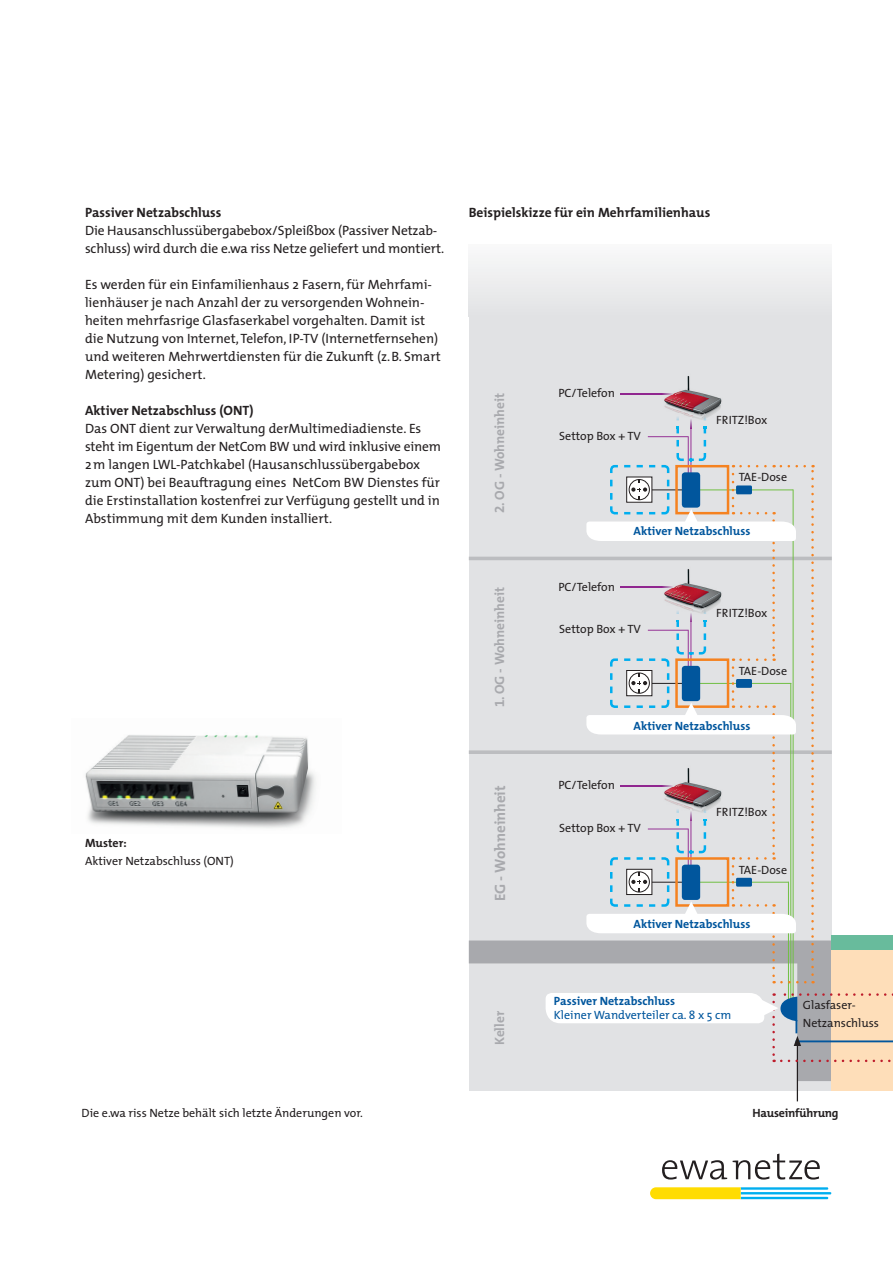
<style>
.page{position:relative;width:893px;height:1263px;background:#fff}
.page>*{position:absolute;margin:0;border:0;box-sizing:border-box;transform-origin:0 0}
.t1{font:700 15px "The Mix";color:#a8a9ad}
.t2{font:13.5px/18px "The Mix";color:#231f20}
.t3{font:700 13.5px "The Mix";color:#231f20}
.t4{font:700 13.5px "The Mix";color:#a8a9ad}
.t5{font:12px/18px "The Mix";color:#231f20}
.t6{font:700 12px "The Mix";color:#01569d}
.t7{font:12px "The Mix";color:#01569d}
.t8{font:700 12px "The Mix";letter-spacing:-.02em;color:#231f20}
.s1{font-family:"The Mix Bold Expert";font-weight:400}
</style>
<div class="page">
<svg style="left:662px;top:1153px;width:158px;height:26px"></svg>
<svg style="left:650px;top:1187px;width:181px;height:12px;background:#b7d780"></svg>
<div style="left:469px;top:244px;width:362px;height:846px;background:#e1e2e4"></div>
<svg style="left:469px;top:940px;width:363px;height:141px"></svg>
<svg style="left:469px;top:750px;width:363px;height:4px"></svg>
<hr style="left:469px;top:557px;width:363px;height:3px;background:#bcbdc0">
<div style="left:832px;top:941px;width:61px;height:149px;background:#fedeb9"></div>
<hr style="left:793px;top:489px;width:1px;height:509px;background:#71bf44">
<hr style="left:790px;top:683px;width:1px;height:317px;background:#71bf44">
<hr style="left:788px;top:882px;width:1px;height:118px;background:#71bf44">
<div style="left:832px;top:935px;width:61px;height:15px;background:#68bb9c"></div>
<hr style="left:797px;top:1044px;width:1px;height:57px;background:#231f20">
<div style="left:469px;top:244px;width:362px;height:72px;background:#eeeeef"></div>
<img style="left:85px;top:735px;width:231px;height:93px">
<img style="left:661px;top:376px;width:61px;height:36px">
<hr style="left:621px;top:393px;width:40px;height:1px;background:#90268f">
<svg style="left:661px;top:393px;width:14px;height:1px"></svg>
<svg style="left:586px;top:412px;width:228px;height:571px"></svg>
<svg style="left:546px;top:993px;width:347px;height:69px"></svg>
<p class="t3" style="left:85px;top:201px;width:138px">Passiver Netzabschluss</p>
<p class="t2" style="left:85px;top:221px;width:361px">Die Hausanschlussübergabebox/Spleißbox (Passiver Netzab&shy;schluss) wird durch die e.wa riss Netze geliefert und montiert.</p>
<p class="t2" style="left:85px;top:275px;width:357px">Es werden für ein Einfamilienhaus 2 Fasern, für Mehrfami&shy;lienhäuser je nach Anzahl der zu versorgenden Wohnein&shy;heiten mehrfasrige Glasfaserkabel vorgehalten. Damit ist die Nutzung von Internet, Telefon, IP-TV (Internetfernsehen) und weiteren Mehrwertdiensten für die Zukunft (z. B. Smart Metering) gesichert.</p>
<p class="t3" style="left:85px;top:399px;width:170px">Aktiver Netzabschluss (ONT)</p>
<p class="t2" style="left:85px;top:419px;width:358px">Das ONT dient zur Verwaltung derMultimediadienste. Es steht im Eigentum der NetCom BW und wird inklusive einem 2 m langen LWL-Patchkabel (Hausanschlussübergabebox zum ONT) bei Beauftragung eines NetCom BW Dienstes für die Erstinstallation kostenfrei zur Verfügung gestellt und in Abstimmung mit dem Kunden installiert.</p>
<p class="t8" style="left:85px;top:833px;width:43px">Muster:</p>
<p class="t5" style="left:85px;top:852px;width:150px">Aktiver Netzabschluss (ONT)</p>
<p class="t3" style="left:469px;top:201px;width:243px">Beispielskizze für ein Mehrfamilienhaus</p>
<p class="t4" style="left:488px;top:513px;width:122px;rotate:-90deg"><span class="s1">2</span> OG - Wohneinheit</p>
<p class="t4" style="left:488px;top:707px;width:122px;rotate:-90deg"><span class="s1">1</span> OG - Wohneinheit</p>
<p class="t1" style="left:488px;top:901px;width:117px;rotate:-90deg">EG - Wohneinheit</p>
<p class="t5" style="left:558px;top:384px;width:58px">PC/Telefon</p>
<p class="t5" style="left:559px;top:426px;width:83px">Settop Box + TV</p>
<p class="t5" style="left:716px;top:410px;width:52px">FRITZ!Box</p>
<p class="t5" style="left:739px;top:468px;width:50px">TAE-Dose</p>
<p class="t5" style="left:558px;top:577px;width:58px">PC/Telefon</p>
<p class="t6" style="left:633px;top:521px;width:118px">Aktiver Netzabschluss</p>
<p class="t5" style="left:716px;top:604px;width:52px">FRITZ!Box</p>
<p class="t5" style="left:559px;top:620px;width:83px">Settop Box + TV</p>
<p class="t5" style="left:739px;top:661px;width:50px">TAE-Dose</p>
<p class="t6" style="left:633px;top:716px;width:118px">Aktiver Netzabschluss</p>
<p class="t5" style="left:558px;top:776px;width:58px">PC/Telefon</p>
<p class="t5" style="left:716px;top:803px;width:52px">FRITZ!Box</p>
<p class="t5" style="left:559px;top:819px;width:83px">Settop Box + TV</p>
<p class="t5" style="left:739px;top:860px;width:50px">TAE-Dose</p>
<p class="t6" style="left:633px;top:914px;width:118px">Aktiver Netzabschluss</p>
<p class="t5" style="left:82px;top:1104px;width:283px">Die e.wa riss Netze behält sich letzte Änderungen vor.</p>
<p class="t4" style="left:488px;top:1045px;width:36px;rotate:-90deg">Keller</p>
<p class="t6" style="left:554px;top:991px;width:123px">Passiver Netzabschluss</p>
<p class="t7" style="left:554px;top:1005px;width:179px">Kleiner Wandverteiler ca. 8 x 5 cm</p>
<p class="t5" style="left:803px;top:996px;width:78px">Glasfaser-<br>Netzanschluss</p>
<p class="t8" style="left:752px;top:1102px;width:88px">Hauseinführung</p>
</div>
